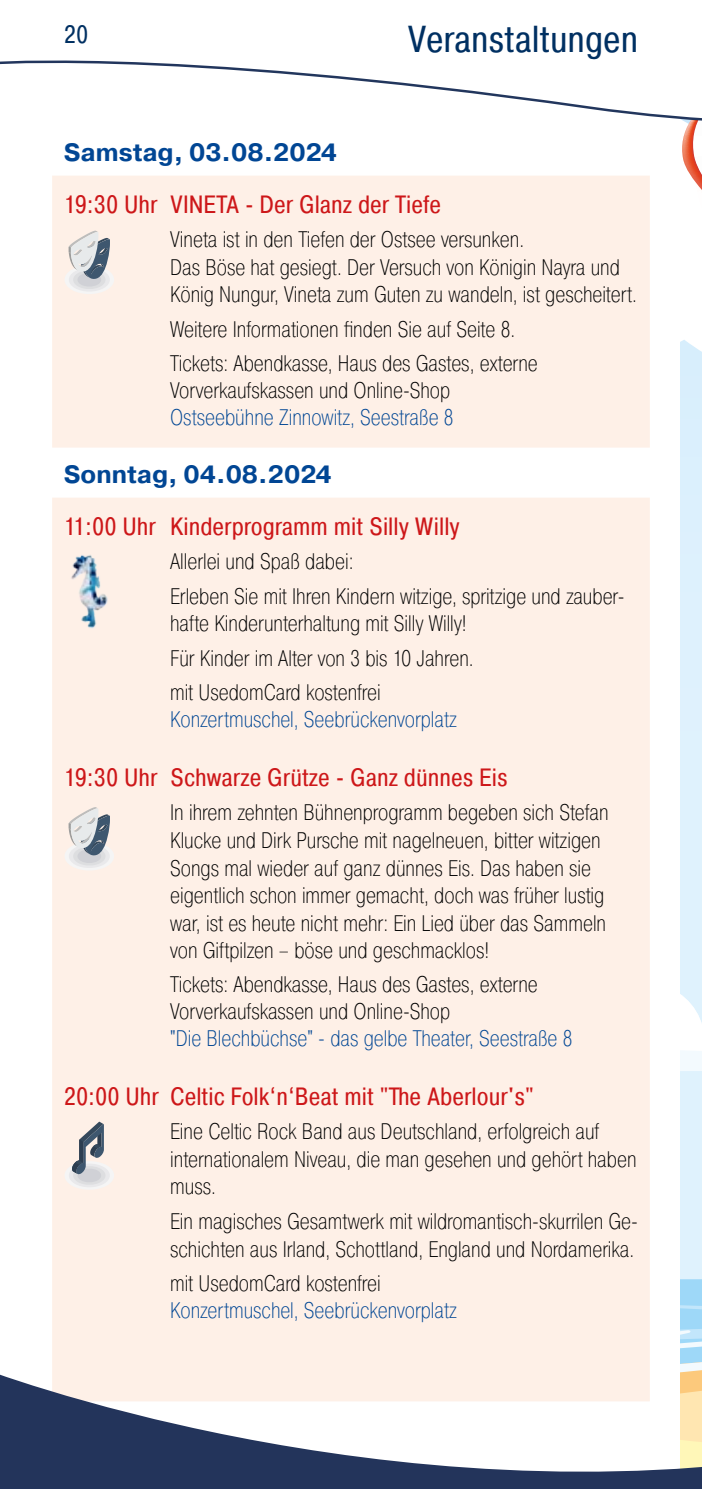
<style>
.page{position:relative;width:702px;height:1489px;background:#fff}
.page>*{position:absolute;margin:0;border:0;box-sizing:border-box;transform-origin:0 0}
.t1{font:37.5px "Pragmatica Cond";color:#003062}
.t2{font:25px "Pragmatica Cond";color:#cd1719}
.t3{font:700 25px "Pragmatica";color:#014694}
.t4{font:25px "Pragmatica Cond";color:#003062}
.t5{font:200 22.5px/27.5px "Pragmatica Cond";color:#000}
.t6{font:200 22.5px "Pragmatica Cond";color:#014694}
</style>
<div class="page">
<div style="left:50px;top:128px;width:602px;height:1275px;background:#fef0e7;border:2px solid #fff"></div>
<div style="left:50px;top:126px;width:602px;height:50px;background:#fff"></div>
<div style="left:50px;top:447px;width:602px;height:50px;background:#fff"></div>
<div style="left:680px;top:0;width:22px;height:1279px;background:#dff2fd"></div>
<svg style="left:680px;top:994px;width:22px;height:77px;background:#f7fbfe"></svg>
<svg style="left:680px;top:1279px;width:22px;height:87px;background:#acddf8"></svg>
<svg style="left:680px;top:172px;width:22px;height:180px;background:#fcf8f8"></svg>
<svg style="left:65px;top:230px;width:49px;height:64px"></svg>
<svg style="left:65px;top:807px;width:49px;height:63px"></svg>
<svg style="left:65px;top:1121px;width:49px;height:68px"></svg>
<img style="left:71px;top:555px;width:37px;height:74px">
<svg style="left:0;top:1366px;width:702px;height:122px"></svg>
<svg style="left:0;top:0;width:702px;height:172px"></svg>
<p class="t4" style="left:64px;top:19px;width:26px">20</p>
<h1 class="t1" style="left:407px;top:16px;width:232px">Veranstaltungen</h1>
<p class="t3" style="left:64px;top:137px;width:275px">Samstag, 03.08.2024</p>
<p class="t2" style="left:64px;top:188px;width:379px">19:30 Uhr VINETA - Der Glanz der Tiefe</p>
<p class="t5" style="left:170px;top:226px;width:468px">Vineta ist in den Tiefen der Ostsee versunken.<br>Das Böse hat gesiegt. Der Versuch von Königin Nayra und<br>König Nungur, Vineta zum Guten zu wandeln, ist gescheitert.</p>
<p class="t5" style="left:170px;top:312px;width:369px;line-height:34px">Weitere Informationen finden Sie auf Seite 8.<br>Tickets: Abendkasse, Haus des Gastes, externe</p>
<p class="t5" style="left:170px;top:377px;width:281px">Vorverkaufskassen und Online-Shop</p>
<p class="t6" style="left:170px;top:404px;width:285px">Ostseebühne Zinnowitz, Seestraße 8</p>
<p class="t3" style="left:64px;top:458px;width:269px">Sonntag, 04.08.2024</p>
<p class="t2" style="left:64px;top:510px;width:397px">11:00 Uhr Kinderprogramm mit Silly Willy</p>
<p class="t5" style="left:170px;top:544px;width:453px;line-height:34.5px">Allerlei und Spaß dabei:<br>Erleben Sie mit Ihren Kindern witzige, spritzige und zauber-</p>
<p class="t5" style="left:170px;top:606px;width:305px;line-height:34.2px">hafte Kinderunterhaltung mit Silly Willy!<br>Für Kinder im Alter von 3 bis 10 Jahren. mit UsedomCard kostenfrei</p>
<p class="t6" style="left:170px;top:706px;width:288px">Konzertmuschel, Seebrückenvorplatz</p>
<p class="t2" style="left:64px;top:761px;width:445px">19:30 Uhr Schwarze Grütze - Ganz dünnes Eis</p>
<p class="t5" style="left:170px;top:799px;width:440px">In ihrem zehnten Bühnenprogramm begeben sich Stefan Klucke und Dirk Pursche mit nagelneuen, bitter witzigen Songs mal wieder auf ganz dünnes Eis. Das haben sie eigentlich schon immer gemacht, doch was früher lustig war, ist es heute nicht mehr: Ein Lied über das Sammeln von Giftpilzen – böse und geschmacklos!</p>
<p class="t5" style="left:170px;top:971px;width:369px">Tickets: Abendkasse, Haus des Gastes, externe<br>Vorverkaufskassen und Online-Shop</p>
<p class="t6" style="left:170px;top:1025px;width:404px">"Die Blechbüchse" - das gelbe Theater, Seestraße 8</p>
<p class="t2" style="left:64px;top:1080px;width:471px">20:00 Uhr Celtic Folk‘n‘Beat mit "The Aberlour's"</p>
<p class="t5" style="left:170px;top:1118px;width:468px">Eine Celtic Rock Band aus Deutschland, erfolgreich auf internationalem Niveau, die man gesehen und gehört haben muss.</p>
<p class="t5" style="left:170px;top:1207px;width:469px">Ein magisches Gesamtwerk mit wildromantisch-skurrilen Ge&shy;schichten aus Irland, Schottland, England und Nordamerika.</p>
<p class="t5" style="left:170px;top:1269px;width:212px">mit UsedomCard kostenfrei</p>
<p class="t6" style="left:170px;top:1296px;width:288px">Konzertmuschel, Seebrückenvorplatz</p>
</div>
